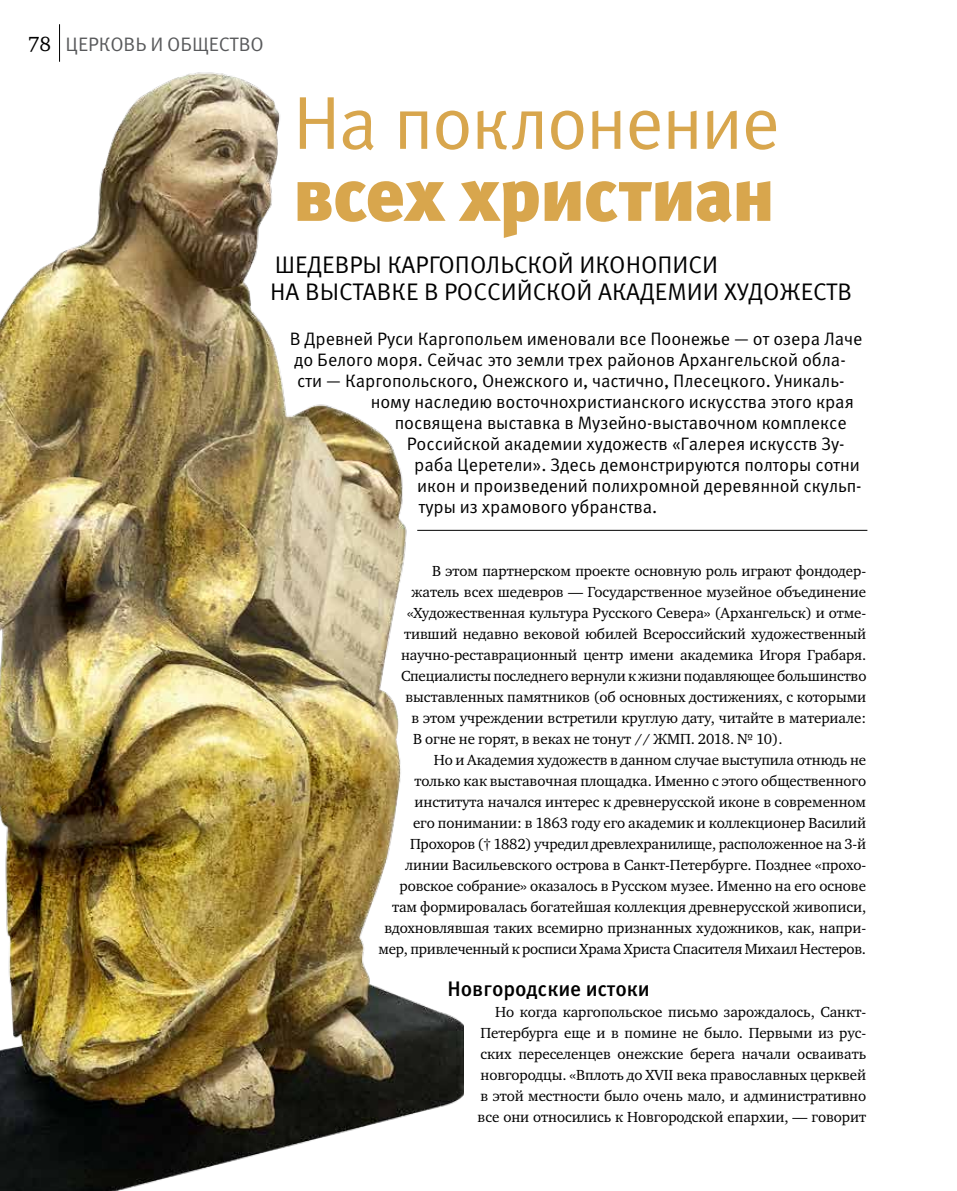
<style>
.page{position:relative;width:957px;height:1191px;background:#fff}
.page>*{position:absolute;margin:0;border:0;box-sizing:border-box;transform-origin:0 0}
.t1{font:75px "Meta Pro";letter-spacing:-.025em;color:#d8a64d}
.t2{font:900 75px "Meta Pro";letter-spacing:-.02em;color:#d8a64d}
.t3{font:24px/27px "Meta Pro";color:#000}
.t4{font:500 21px "Meta Pro";letter-spacing:-.005em;color:#000}
.t5{font:19.5px "Meta Pro";letter-spacing:-.005em;color:#58595b}
.t6{font:18px "Meta Pro";letter-spacing:-.005em;color:#000}
.t7{font:15px/21px "Charter ITC";letter-spacing:-.005em;color:#000;text-align:justify}
.s1{font-family:"Charter ITC";font-size:21px;color:#000}
</style>
<div class="page">
<hr style="left:417px;top:530px;width:450px;height:1px;background:#000">
<img style="left:0;top:24px;width:463px;height:1167px">
<h3 class="t5" style="left:28px;top:32px;width:238px"><span class="s1">78</span> ЦЕРКОВЬ И ОБЩЕСТВО</h3>
<h1 class="t1" style="left:293px;top:75px;width:489px">На поклонение</h1>
<h1 class="t2" style="left:293px;top:147px;width:484px">всех христиан</h1>
<h2 class="t3" style="left:270px;top:252px;width:583px">ШЕДЕВРЫ КАРГОПОЛЬСКОЙ ИКОНОПИСИ<br>НА ВЫСТАВКЕ В РОССИЙСКОЙ АКАДЕМИИ ХУДОЖЕСТВ</h2>
<p class="t6" style="left:290px;top:327px;width:574px">В Древней Руси Каргопольем именовали все Поонежье — от озера Лаче</p>
<p class="t6" style="left:294px;top:348px;width:553px">до Белого моря. Сейчас это земли трех районов Архангельской обла-</p>
<p class="t6" style="left:297px;top:369px;width:549px">сти — Каргопольского, Онежского и, частично, Плесецкого. Уникаль-</p>
<p class="t6" style="left:371px;top:390px;width:485px">ному наследию восточнохристианского искусства этого края</p>
<p class="t6" style="left:395px;top:411px;width:453px">посвящена выставка в Музейно-выставочном комплексе</p>
<p class="t6" style="left:407px;top:432px;width:439px">Российской академии художеств «Галерея искусств Зу-</p>
<p class="t6" style="left:414px;top:453px;width:447px">раба Церетели». Здесь демонстрируются полторы сотни</p>
<p class="t6" style="left:417px;top:474px;width:446px">икон и произведений полихромной деревянной скульп-</p>
<p class="t6" style="left:419px;top:495px;width:240px">туры из храмового убранства.</p>
<p class="t7" style="left:432px;top:560px;width:435px">В этом партнерском проекте основную роль играют фондодер-</p>
<p class="t7" style="left:411px;top:581px;width:456px">жатель всех шедевров — Государственное музейное объединение</p>
<p class="t7" style="left:407px;top:602px;width:460px">«Художественная культура Русского Севера» (Архангельск) и отме-</p>
<p class="t7" style="left:404px;top:623px;width:464px">тивший недавно вековой юбилей Всероссийский художественный</p>
<p class="t7" style="left:401px;top:644px;width:467px">научно-реставрационный центр имени академика Игоря Грабаря.</p>
<p class="t7" style="left:401px;top:665px;width:467px">Специалисты последнего вернули к жизни подавляющее большинство</p>
<p class="t7" style="left:405px;top:686px;width:462px">выставленных памятников (об основных достижениях, с которыми</p>
<p class="t7" style="left:411px;top:707px;width:456px">в этом учреждении встретили круглую дату, читайте в материале:</p>
<p class="t7" style="left:413px;top:728px;width:371px">В огне не горят, в веках не тонут // ЖМП. 2018. № 10).</p>
<p class="t7" style="left:434px;top:749px;width:434px">Но и Академия художеств в данном случае выступила отнюдь не</p>
<p class="t7" style="left:414px;top:770px;width:453px">только как выставочная площадка. Именно с этого общественного</p>
<p class="t7" style="left:414px;top:791px;width:453px">института начался интерес к древнерусской иконе в современном</p>
<p class="t7" style="left:413px;top:812px;width:454px">его понимании: в 1863 году его академик и коллекционер Василий</p>
<p class="t7" style="left:410px;top:833px;width:458px">Прохоров († 1882) учредил древлехранилище, расположенное на 3-й</p>
<p class="t7" style="left:405px;top:854px;width:462px">линии Васильевского острова в Санкт-Петербурге. Позднее «прохо-</p>
<p class="t7" style="left:399px;top:875px;width:468px">ровское собрание» оказалось в Русском музее. Именно на его основе</p>
<p class="t7" style="left:392px;top:896px;width:475px">там формировалась богатейшая коллекция древнерусской живописи,</p>
<p class="t7" style="left:384px;top:917px;width:483px">вдохновлявшая таких всемирно признанных художников, как, напри-</p>
<p class="t7" style="left:378px;top:938px;width:489px">мер, привлеченный к росписи Храма Христа Спасителя Михаил Нестеров.</p>
<h3 class="t4" style="left:447px;top:975px;width:204px">Новгородские истоки</h3>
<p class="t7" style="left:477px;top:1001px;width:390px;text-indent:18px">Но когда каргопольское письмо зарождалось, Санкт-Петербурга еще и в помине не было. Первыми из рус&shy;ских переселенцев онежские берега начали осваивать новгородцы. «Вплоть до XVII века православных церквей в этой местности было очень мало, и административно все они относились к Новгородской епархии, — говорит</p>
</div>
